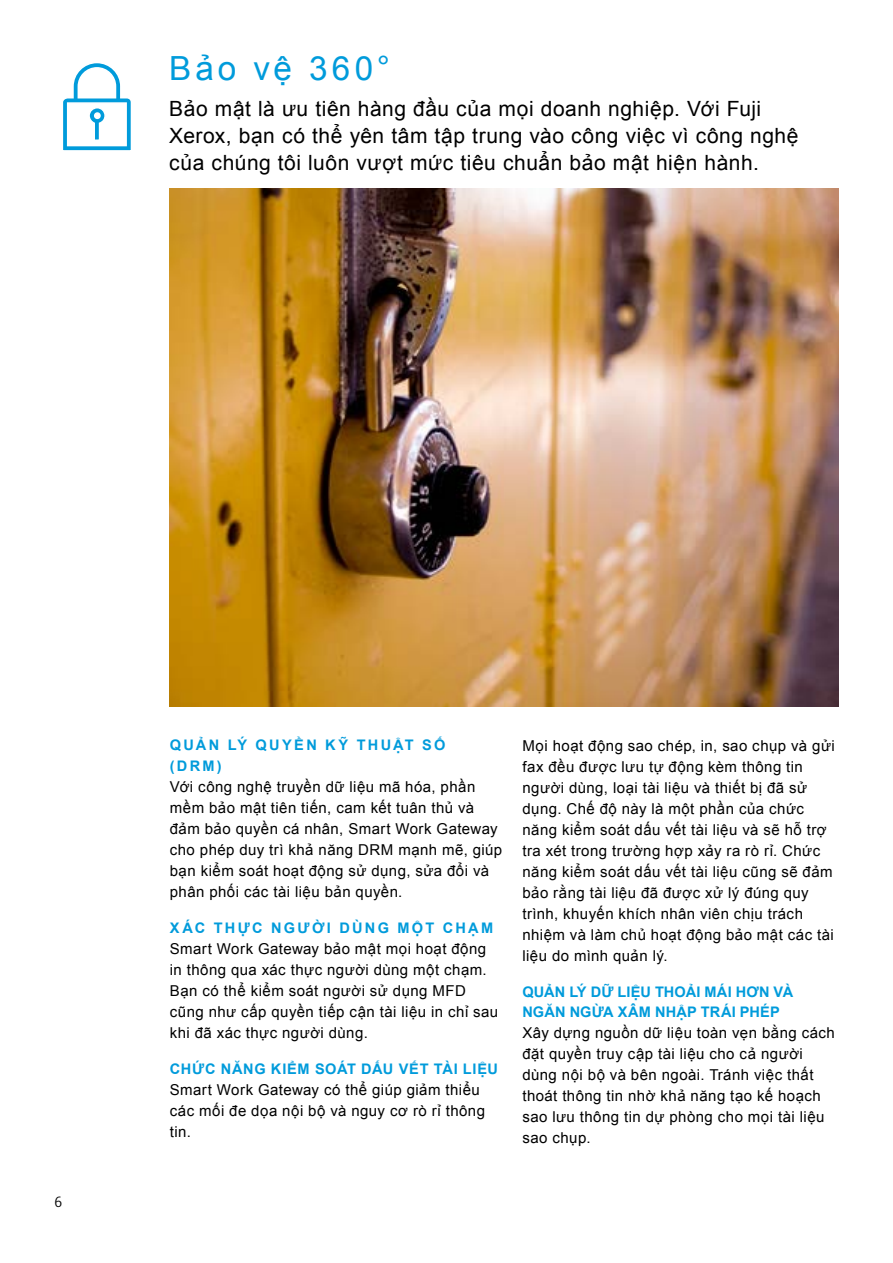
<style>
.page{position:relative;width:893px;height:1263px;background:#fff}
.page>*{position:absolute;margin:0;border:0;box-sizing:border-box;transform-origin:0 0}
.t1{font:33.3px "Arial";letter-spacing:.12em;color:#009bdb}
.t2{font:21px/27px "Arial";letter-spacing:.025em;color:#000}
.t3{font:15px/21px "Arial";letter-spacing:.03em;color:#000}
.t4{font:300 15px "Xerox Sans";color:#000}
.t5{font:700 14.55px/20.9px "Arial";letter-spacing:.01em;color:#009bdb}
.t6{font:700 14.55px "Arial";letter-spacing:.05em;color:#009bdb}
.t7{font:700 14.55px/20.9px "Arial";letter-spacing:.16em;color:#009bdb}
.t8{font:700 14.55px "Arial";letter-spacing:.155em;color:#009bdb}
</style>
<div class="page">
<hr style="left:892px;top:0;width:1px;height:1263px;background:#009bdb">
<svg style="left:63px;top:63px;width:68px;height:88px"></svg>
<img style="left:170px;top:188px;width:669px;height:519px">
<h1 class="t1" style="left:169px;top:46px;width:222px">Bảo vệ 360°</h1>
<h2 class="t2" style="left:169px;top:95px;width:631px">Bảo mật là ưu tiên hàng đầu của mọi doanh nghiệp. Với Fuji<br>Xerox, bạn có thể yên tâm tập trung vào công việc vì công nghệ của chúng tôi luôn vượt mức tiêu chuẩn bảo mật hiện hành.</h2>
<p class="t4" style="left:54px;top:1192px;width:10px">6</p>
<p class="t7" style="left:170px;top:735px;width:277px">QUẢN LÝ QUYỀN KỸ THUẬT SỐ (DRM)</p>
<p class="t3" style="left:170px;top:776px;width:334px">Với công nghệ truyền dữ liệu mã hóa, phần mềm bảo mật tiên tiến, cam kết tuân thủ và đảm bảo quyền cá nhân, Smart Work Gateway cho phép duy trì khả năng DRM mạnh mẽ, giúp bạn kiểm soát hoạt động sử dụng, sửa đổi và phân phối các tài liệu bản quyền.</p>
<p class="t8" style="left:170px;top:918px;width:325px">XÁC THỰC NGƯỜI DÙNG MỘT CHẠM</p>
<p class="t3" style="left:170px;top:938px;width:330px">Smart Work Gateway bảo mật mọi hoạt động in thông qua xác thực người dùng một chạm.<br>Bạn có thể kiểm soát người sử dụng MFD cũng như cấp quyền tiếp cận tài liệu in chỉ sau khi đã xác thực người dùng.</p>
<p class="t6" style="left:170px;top:1059px;width:330px">CHỨC NĂNG KIỂM SOÁT DẤU VẾT TÀI LIỆU</p>
<p class="t3" style="left:170px;top:1079px;width:317px">Smart Work Gateway có thể giúp giảm thiểu các mối đe dọa nội bộ và nguy cơ rò rỉ thông tin.</p>
<p class="t3" style="left:522px;top:735px;width:314px">Mọi hoạt động sao chép, in, sao chụp và gửi fax đều được lưu tự động kèm thông tin người dùng, loại tài liệu và thiết bị đã sử dụng. Chế độ này là một phần của chức năng kiểm soát dấu vết tài liệu và sẽ hỗ trợ tra xét trong trường hợp xảy ra rò rỉ. Chức năng kiểm soát dấu vết tài liệu cũng sẽ đảm bảo rằng tài liệu đã được xử lý đúng quy trình, khuyến khích nhân viên chịu trách nhiệm và làm chủ hoạt động bảo mật các tài liệu do mình quản lý.</p>
<p class="t5" style="left:522px;top:981px;width:272px">QUẢN LÝ DỮ LIỆU THOẢI MÁI HƠN VÀ<br>NGĂN NGỪA XÂM NHẬP TRÁI PHÉP</p>
<p class="t3" style="left:522px;top:1023px;width:314px">Xây dựng nguồn dữ liệu toàn vẹn bằng cách đặt quyền truy cập tài liệu cho cả người dùng nội bộ và bên ngoài. Tránh việc thất thoát thông tin nhờ khả năng tạo kế hoạch sao lưu thông tin dự phòng cho mọi tài liệu sao chụp.</p>
</div>
